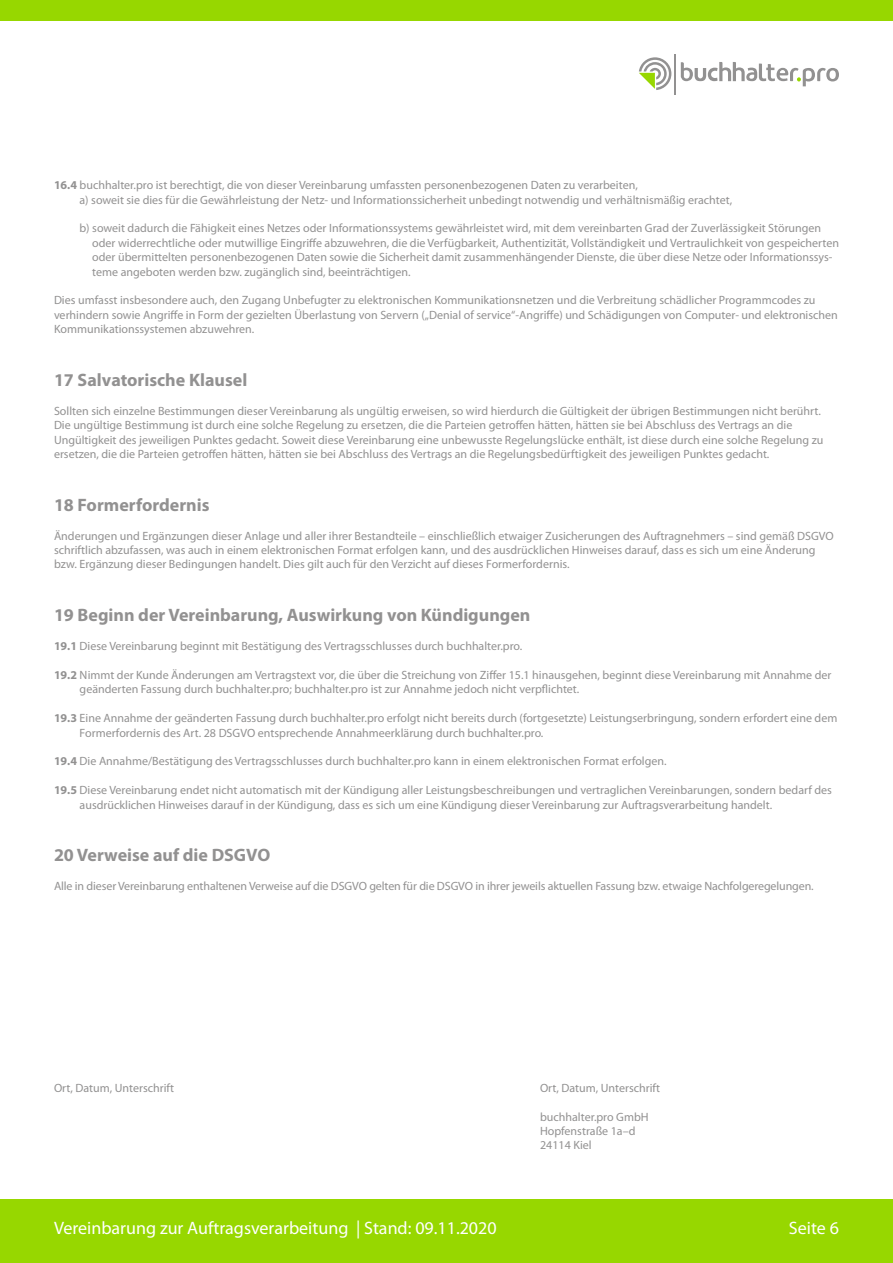
<style>
.page{position:relative;width:893px;height:1263px;background:#fff}
.page>*{position:absolute;margin:0;border:0;box-sizing:border-box;transform-origin:0 0}
.t1{font:700 18px "Myriad Pro";color:#929191}
.t2{font:18px "Myriad Pro";color:#fff}
.t3{font:12px/14.4px "Myriad Pro";color:#929191}
.s1{font-weight:700}
</style>
<div class="page">
<svg style="left:639px;top:57px;width:32px;height:33px"></svg>
<hr style="left:675px;top:54px;width:1px;height:40px;background:#929191">
<svg style="left:681px;top:62px;width:158px;height:24px"></svg>
<div style="left:0;top:0;width:893px;height:21px;background:#97d700"></div>
<div style="left:0;top:1199px;width:893px;height:64px;background:#97d700"></div>
<p class="t3" style="left:80px;top:178px;width:654px;text-indent:-26px"><span class="s1">16.4</span> buchhalter.pro ist berechtigt, die von dieser Vereinbarung umfassten personenbezogenen Daten zu verarbeiten,<br>a) soweit sie dies für die Gewährleistung der Netz- und Informationssicherheit unbedingt notwendig und verhältnismäßig erachtet,</p>
<p class="t3" style="left:92px;top:221px;width:748px;text-indent:-13px">b) soweit dadurch die Fähigkeit eines Netzes oder Informationssystems gewährleistet wird, mit dem vereinbarten Grad der Zuverlässigkeit Störungen oder widerrechtliche oder mutwillige Eingriffe abzuwehren, die die Verfügbarkeit, Authentizität, Vollständigkeit und Vertraulichkeit von gespeicherten oder übermittelten personenbezogenen Daten sowie die Sicherheit damit zusammenhängender Dienste, die über diese Netze oder Informationssys&shy;teme angeboten werden bzw. zugänglich sind, beeinträchtigen.</p>
<p class="t3" style="left:54px;top:293px;width:785px">Dies umfasst insbesondere auch, den Zugang Unbefugter zu elektronischen Kommunikationsnetzen und die Verbreitung schädlicher Programmcodes zu verhindern sowie Angriffe in Form der gezielten Überlastung von Servern („Denial of service“-Angriffe) und Schädigungen von Computer- und elektronischen<br>Kommunikationssystemen abzuwehren.</p>
<h1 class="t1" style="left:54px;top:368px;width:195px">17 Salvatorische Klausel</h1>
<p class="t3" style="left:54px;top:403px;width:771px">Sollten sich einzelne Bestimmungen dieser Vereinbarung als ungültig erweisen, so wird hierdurch die Gültigkeit der übrigen Bestimmungen nicht berührt.<br>Die ungültige Bestimmung ist durch eine solche Regelung zu ersetzen, die die Parteien getroffen hätten, hätten sie bei Abschluss des Vertrags an die Ungültigkeit des jeweiligen Punktes gedacht. Soweit diese Vereinbarung eine unbewusste Regelungslücke enthält, ist diese durch eine solche Regelung zu ersetzen, die die Parteien getroffen hätten, hätten sie bei Abschluss des Vertrags an die Regelungsbedürftigkeit des jeweiligen Punktes gedacht.</p>
<h1 class="t1" style="left:54px;top:493px;width:157px">18 Formerfordernis</h1>
<p class="t3" style="left:54px;top:528px;width:781px">Änderungen und Ergänzungen dieser Anlage und aller ihrer Bestandteile – einschließlich etwaiger Zusicherungen des Auftragnehmers – sind gemäß DSGVO schriftlich abzufassen, was auch in einem elektronischen Format erfolgen kann, und des ausdrücklichen Hinweises darauf, dass es sich um eine Änderung bzw. Ergänzung dieser Bedingungen handelt. Dies gilt auch für den Verzicht auf dieses Formerfordernis.</p>
<h1 class="t1" style="left:54px;top:603px;width:478px">19 Beginn der Vereinbarung, Auswirkung von Kündigungen</h1>
<p class="t3" style="left:54px;top:639px;width:470px"><span class="s1">19.1</span> Diese Vereinbarung beginnt mit Bestätigung des Vertragsschlusses durch buchhalter.pro.</p>
<p class="t3" style="left:80px;top:667px;width:753px;text-indent:-26px"><span class="s1">19.2</span> Nimmt der Kunde Änderungen am Vertragstext vor, die über die Streichung von Ziffer 15.1 hinausgehen, beginnt diese Vereinbarung mit Annahme der geänderten Fassung durch buchhalter.pro; buchhalter.pro ist zur Annahme jedoch nicht verpflichtet.</p>
<p class="t3" style="left:80px;top:711px;width:759px;text-indent:-26px"><span class="s1">19.3</span> Eine Annahme der geänderten Fassung durch buchhalter.pro erfolgt nicht bereits durch (fortgesetzte) Leistungserbringung, sondern erfordert eine dem<br>Formerfordernis des Art. 28 DSGVO entsprechende Annahmeerklärung durch buchhalter.pro.</p>
<p class="t3" style="left:54px;top:754px;width:614px"><span class="s1">19.4</span> Die Annahme/Bestätigung des Vertragsschlusses durch buchhalter.pro kann in einem elektronischen Format erfolgen.</p>
<p class="t3" style="left:80px;top:783px;width:754px;text-indent:-26px"><span class="s1">19.5</span> Diese Vereinbarung endet nicht automatisch mit der Kündigung aller Leistungsbeschreibungen und vertraglichen Vereinbarungen, sondern bedarf des ausdrücklichen Hinweises darauf in der Kündigung, dass es sich um eine Kündigung dieser Vereinbarung zur Auftragsverarbeitung handelt.</p>
<h1 class="t1" style="left:54px;top:843px;width:218px">20 Verweise auf die DSGVO</h1>
<p class="t3" style="left:54px;top:879px;width:761px">Alle in dieser Vereinbarung enthaltenen Verweise auf die DSGVO gelten für die DSGVO in ihrer jeweils aktuellen Fassung bzw. etwaige Nachfolgeregelungen.</p>
<p class="t3" style="left:54px;top:1080px;width:122px">Ort, Datum, Unterschrift</p>
<p class="t3" style="left:540px;top:1080px;width:122px">Ort, Datum, Unterschrift</p>
<p class="t3" style="left:540px;top:1109px;width:110px">buchhalter.pro GmbH<br>Hopfenstraße 1a–d<br>24114 Kiel</p>
<h1 class="t2" style="left:54px;top:1217px;width:444px">Vereinbarung zur Auftragsverarbeitung | Stand: 09.11.2020</h1>
<h1 class="t2" style="left:789px;top:1217px;width:52px">Seite 6</h1>
</div>
